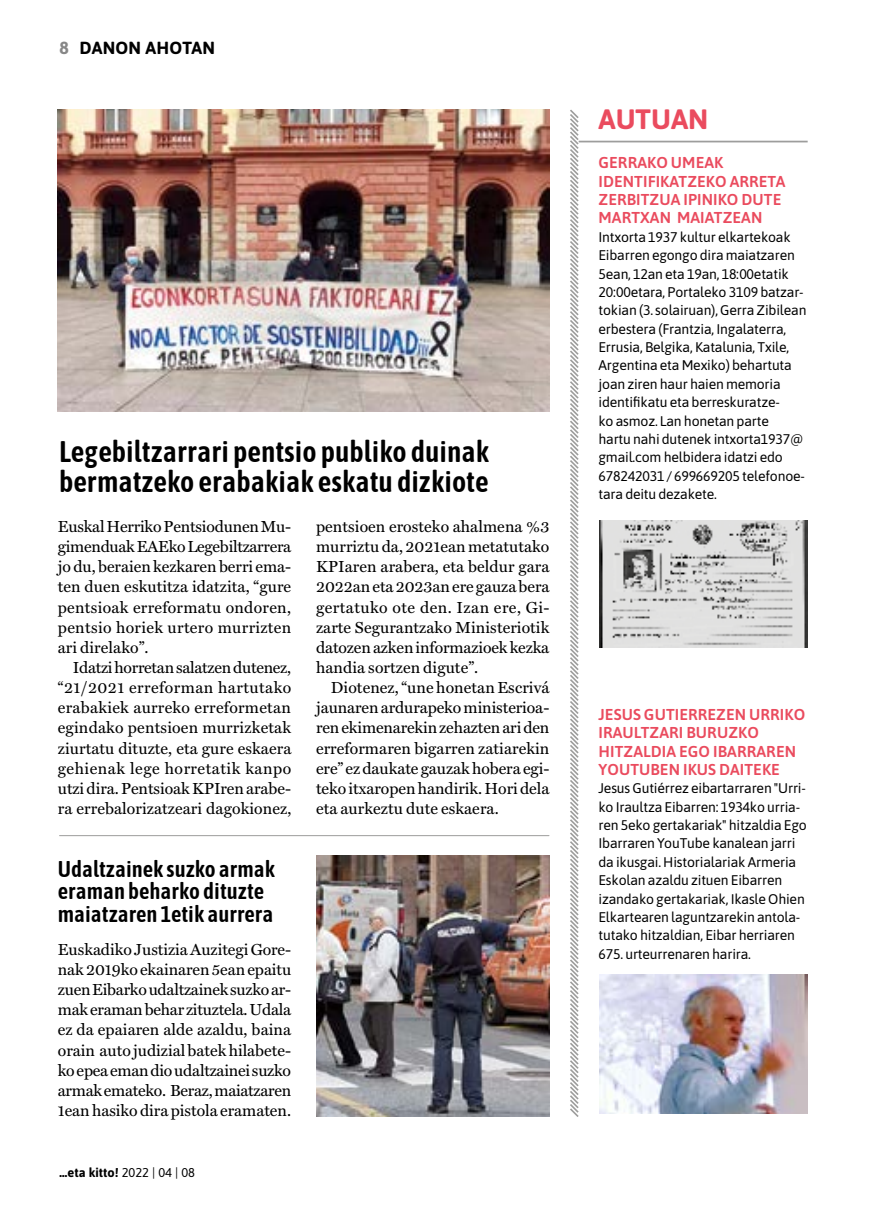
<style>
.page{position:relative;width:869px;height:1216px;background:#fff}
.page>*{position:absolute;margin:0;border:0;box-sizing:border-box;transform-origin:0 0}
.t1{font:600 29.75px/29.8px "Asap Condensed";color:#000}
.t2{font:700 28px "Asap";color:#ea4b5e}
.t3{font:600 22.75px/22.8px "Asap Condensed";color:#000}
.t4{font:700 17.5px "Asap";letter-spacing:.01em;color:#000}
.t5{font:16.1px/20.1px "Miller Text Roman";letter-spacing:.005em;color:#000;text-align:justify}
.t6{font:600 15.75px/18.4px "Asap";letter-spacing:.005em;color:#ea4b5e}
.t7{font:14px/18.4px "Asap";letter-spacing:-.015em;color:#000}
.t8{font:700 12.78px "Asap";color:#000}
.s1{color:#878787}
.s2{font-weight:400}
</style>
<div class="page">
<img style="left:316px;top:855px;width:233px;height:261px">
<hr style="left:59px;top:835px;width:489px;height:1px;background:#9d9d9c">
<svg style="left:570px;top:109px;width:10px;height:1008px"></svg>
<img style="left:58px;top:110px;width:491px;height:301px">
<hr style="left:578px;top:141px;width:229px;height:1px;background:#9d9d9c">
<img style="left:599px;top:520px;width:208px;height:127px">
<img style="left:599px;top:974px;width:208px;height:139px">
<p class="t4" style="left:60px;top:36px;width:157px"><span class="s1">8</span> DANON AHOTAN</p>
<h1 class="t1" style="left:59px;top:435px;width:431px">Legebiltzarrari pentsio publiko duinak bermatzeko erabakiak eskatu dizkiote</h1>
<p class="t5" style="left:58px;top:516px;width:235px">Euskal Herriko Pentsiodunen Mu&shy;gimenduak EAEko Legebiltzarrera jo du, beraien kezkaren berri ema&shy;ten duen eskutitza idatzita, “gure pentsioak erreformatu ondoren, pentsio horiek urtero murrizten ari direlako”.</p>
<p class="t5" style="left:58px;top:657px;width:235px;text-indent:15px">Idatzi horretan salatzen dutenez, “21/2021 erreforman hartutako erabakiek aurreko erreformetan egindako pentsioen murrizketak ziurtatu dituzte, eta gure eskaera gehienak lege horretatik kanpo utzi dira. Pentsioak KPIren arabe&shy;ra errebalorizatzeari dagokionez,</p>
<h3 class="t3" style="left:58px;top:856px;width:219px">Udaltzainek suzko armak eraman beharko dituzte maiatzaren 1etik aurrera</h3>
<p class="t5" style="left:58px;top:939px;width:235px">Euskadiko Justizia Auzitegi Gore&shy;nak 2019ko ekainaren 5ean epaitu zuen Eibarko udaltzainek suzko ar&shy;mak eraman behar zituztela. Udala ez da epaiaren alde azaldu, baina orain auto judizial batek hilabete&shy;ko epea eman dio udaltzainei suzko armak emateko. Beraz, maiatzaren 1ean hasiko dira pistola eramaten.</p>
<p class="t8" style="left:60px;top:1162px;width:137px">…eta kitto! <span class="s2">2022 | 04 | 08</span></p>
<p class="t5" style="left:316px;top:516px;width:235px">pentsioen erosteko ahalmena %3 murriztu da, 2021ean metatutako KPIaren arabera, eta beldur gara 2022an eta 2023an ere gauza bera gertatuko ote den. Izan ere, Gi&shy;zarte Segurantzako Ministeriotik datozen azken informazioek kezka handia sortzen digute”.</p>
<p class="t5" style="left:316px;top:677px;width:235px;text-indent:15px">Diotenez, “une honetan Escrivá jaunaren ardurapeko ministerioa&shy;ren ekimenarekin zehazten ari den erreformaren bigarren zatiarekin ere” ez daukate gauzak hobera egi&shy;teko itxaropen handirik. Hori dela eta aurkeztu dute eskaera.</p>
<h2 class="t2" style="left:598px;top:99px;width:111px">AUTUAN</h2>
<p class="t6" style="left:598px;top:153px;width:188px">GERRAKO UMEAK<br>IDENTIFIKATZEKO ARRETA<br>ZERBITZUA IPINIKO DUTE<br>MARTXAN MAIATZEAN</p>
<p class="t7" style="left:598px;top:227px;width:209px">Intxorta 1937 kultur elkartekoak Eibarren egongo dira maiatzaren 5ean, 12an eta 19an, 18:00etatik 20:00etara, Portaleko 3109 batzar&shy;tokian (3. solairuan), Gerra Zibilean erbestera (Frantzia, Ingalaterra, Errusia, Belgika, Katalunia, Txile, Argentina eta Mexiko) behartuta joan ziren haur haien memoria identifikatu eta berreskuratze-<br>ko asmoz. Lan honetan parte<br>hartu nahi dutenek intxorta1937@ gmail.com helbidera idatzi edo 678242031 / 699669205 telefonoe&shy;tara deitu dezakete.</p>
<p class="t6" style="left:598px;top:704px;width:208px">JESUS GUTIERREZEN URRIKO<br>IRAULTZARI BURUZKO<br>HITZALDIA EGO IBARRAREN<br>YOUTUBEN IKUS DAITEKE</p>
<p class="t7" style="left:598px;top:778px;width:210px">Jesus Gutiérrez eibartarraren "Urri&shy;ko Iraultza Eibarren: 1934ko urria&shy;ren 5eko gertakariak" hitzaldia Ego Ibarraren YouTube kanalean jarri da ikusgai. Historialariak Armeria Eskolan azaldu zituen Eibarren izandako gertakariak, Ikasle Ohien Elkartearen laguntzarekin antola&shy;tutako hitzaldian, Eibar herriaren 675. urteurrenaren harira.</p>
</div>
